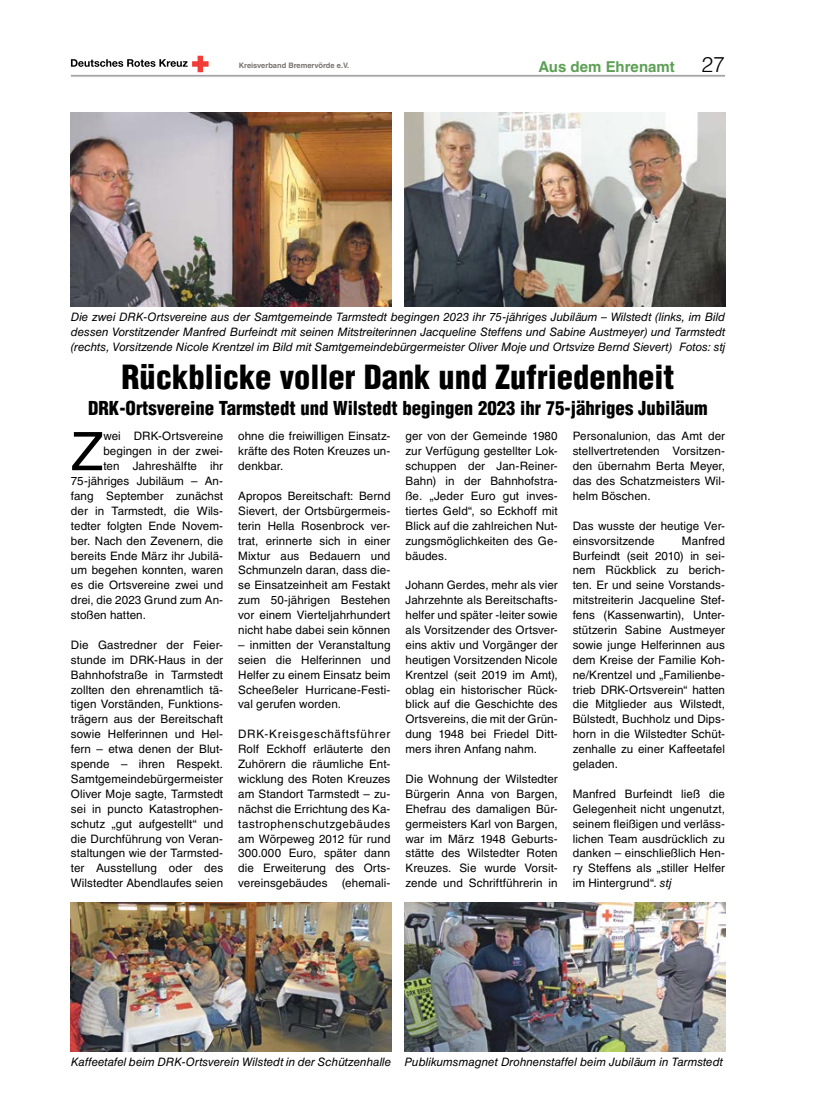
<style>
.page{position:relative;width:819px;height:1117px;background:#fff}
.page>*{position:absolute;margin:0;border:0;box-sizing:border-box;transform-origin:0 0}
.t1{font:53.12px "Helvetica LT Std";color:#000}
.t2{font:900 condensed 32.5px "Helvetica LT Std";color:#000}
.t3{font:300 21.25px "Helvetica LT Std";color:#000}
.t4{font:900 condensed 18.75px "Helvetica LT Std";color:#000}
.t5{font:700 15px "Helvetica LT Std";color:#5da055}
.t6{font:11.62px/14.9px "Helvetica LT Std";letter-spacing:.005em;color:#000;text-align:justify}
.t7{font:italic 11.62px/14.9px "Helvetica LT Std";color:#000;text-align:justify}
.t8{font:700 7.5px "Helvetica LT Std";color:#787370}
.s1{font-style:italic}
</style>
<div class="page">
<svg style="left:71px;top:56px;width:137px;height:16px"></svg>
<img style="left:404px;top:113px;width:321px;height:193px">
<img style="left:71px;top:113px;width:320px;height:193px">
<img style="left:404px;top:902px;width:321px;height:148px">
<img style="left:71px;top:902px;width:320px;height:148px">
<p class="t8" style="left:239px;top:60px;width:112px">Kreisverband Bremervörde e.V.</p>
<p class="t5" style="left:538px;top:58px;width:138px">Aus dem Ehrenamt</p>
<h3 class="t3" style="left:701px;top:51px;width:25px">27</h3>
<p class="t7" style="left:71px;top:309px;width:656px">Die zwei DRK-Ortsvereine aus der Samtgemeinde Tarmstedt begingen 2023 ihr 75-jähriges Jubiläum – Wilstedt (links, im Bild dessen Vorstitzender Manfred Burfeindt mit seinen Mitstreiterinnen Jacqueline Steffens und Sabine Austmeyer) und Tarmstedt (rechts, Vorsitzende Nicole Krentzel im Bild mit Samtgemeindebürgermeister Oliver Moje und Ortsvize Bernd Sievert) Fotos: stj</p>
<h2 class="t2" style="left:121px;top:357px;width:554px">Rückblicke voller Dank und Zufriedenheit</h2>
<h3 class="t4" style="left:88px;top:395px;width:621px">DRK-Ortsvereine Tarmstedt und Wilstedt begingen 2023 ihr 75-jähriges Jubiläum</h3>
<h1 class="t1" style="left:71px;top:420px;width:34px">Z</h1>
<p class="t6" style="left:103px;top:429px;width:121px">wei DRK-Ortsvereine</p>
<p class="t6" style="left:405px;top:429px;width:154px">ger von der Gemeinde 1980 zur Verfügung gestellter Lok&shy;schuppen der Jan-Reiner-Bahn) in der Bahnhofstra&shy;ße. „Jeder Euro gut inves&shy;tiertes Geld“, so Eckhoff mit Blick auf die zahlreichen Nut&shy;zungsmöglichkeiten des Ge&shy;bäudes.</p>
<p class="t6" style="left:405px;top:577px;width:154px">Johann Gerdes, mehr als vier Jahrzehnte als Bereitschafts&shy;helfer und später -leiter sowie als Vorsitzender des Ortsver&shy;eins aktiv und Vorgänger der heutigen Vorsitzenden Nicole Krentzel (seit 2019 im Amt), oblag ein historischer Rück&shy;blick auf die Geschichte des Ortsvereins, die mit der Grün&shy;dung 1948 bei Friedel Ditt&shy;mers ihren Anfang nahm.</p>
<p class="t6" style="left:405px;top:771px;width:154px">Die Wohnung der Wilstedter Bürgerin Anna von Bargen, Ehefrau des damaligen Bür&shy;germeisters Karl von Bargen, war im März 1948 Geburts&shy;stätte des Wilstedter Roten Kreuzes. Sie wurde Vorsit&shy;zende und Schriftführerin in</p>
<p class="t6" style="left:238px;top:429px;width:154px">ohne die freiwilligen Einsatz&shy;kräfte des Roten Kreuzes un&shy;denkbar.</p>
<p class="t6" style="left:238px;top:488px;width:154px">Apropos Bereitschaft: Bernd Sievert, der Ortsbürgermeis&shy;terin Hella Rosenbrock ver&shy;trat, erinnerte sich in einer Mixtur aus Bedauern und Schmunzeln daran, dass die&shy;se Einsatzeinheit am Festakt zum 50-jährigen Bestehen vor einem Vierteljahrhundert nicht habe dabei sein können</p>
<p class="t6" style="left:238px;top:637px;width:154px">– inmitten der Veranstaltung seien die Helferinnen und Helfer zu einem Einsatz beim Scheeßeler Hurricane-Festi&shy;val gerufen worden.</p>
<p class="t6" style="left:238px;top:726px;width:154px">DRK-Kreisgeschäftsführer Rolf Eckhoff erläuterte den Zuhörern die räumliche Ent&shy;wicklung des Roten Kreuzes am Standort Tarmstedt – zu&shy;nächst die Errichtung des Ka&shy;tastrophenschutzgebäudes am Wörpeweg 2012 für rund 300.000 Euro, später dann die Erweiterung des Orts&shy;vereinsgebäudes (ehemali-</p>
<p class="t6" style="left:572px;top:429px;width:154px">Personalunion, das Amt der stellvertretenden Vorsitzen&shy;den übernahm Berta Meyer, das des Schatzmeisters Wil&shy;helm Böschen.</p>
<p class="t6" style="left:572px;top:518px;width:154px">Das wusste der heutige Ver&shy;einsvorsitzende</p>
<p class="t6" style="left:103px;top:443px;width:121px">begingen in der zwei-</p>
<p class="t6" style="left:103px;top:458px;width:121px">ten Jahreshälfte ihr</p>
<p class="t6" style="left:71px;top:473px;width:154px">75-jähriges Jubiläum – An-</p>
<p class="t6" style="left:71px;top:488px;width:154px">fang September zunächst</p>
<p class="t6" style="left:71px;top:503px;width:154px">der in Tarmstedt, die Wils-</p>
<p class="t6" style="left:71px;top:518px;width:154px">tedter folgten Ende Novem-</p>
<p class="t6" style="left:71px;top:533px;width:154px">ber. Nach den Zevenern, die</p>
<p class="t6" style="left:71px;top:548px;width:154px">bereits Ende März ihr Jubilä-</p>
<p class="t6" style="left:71px;top:562px;width:154px">um begehen konnten, waren</p>
<p class="t6" style="left:71px;top:577px;width:154px">es die Ortsvereine zwei und</p>
<p class="t6" style="left:71px;top:592px;width:154px">drei, die 2023 Grund zum An-</p>
<p class="t6" style="left:71px;top:607px;width:76px">stoßen hatten.</p>
<p class="t6" style="left:71px;top:637px;width:154px">Die Gastredner der Feier&shy;stunde im DRK-Haus in der Bahnhofstraße in Tarmstedt zollten den ehrenamtlich tä&shy;tigen Vorständen, Funktions&shy;trägern aus der Bereitschaft sowie Helferinnen und Hel&shy;fern – etwa denen der Blut&shy;spende – ihren Respekt.<br>Samtgemeindebürgermeister Oliver Moje sagte, Tarmstedt sei in puncto Katastrophen&shy;schutz „gut aufgestellt“ und die Durchführung von Veran&shy;staltungen wie der Tarmsted&shy;ter Ausstellung oder des Wilstedter Abendlaufes seien</p>
<p class="t6" style="left:572px;top:533px;width:154px;text-indent:109px">Manfred Burfeindt (seit 2010) in sei&shy;nem Rückblick zu berich&shy;ten. Er und seine Vorstands&shy;mitstreiterin Jacqueline Stef&shy;fens (Kassenwartin), Unter&shy;stützerin Sabine Austmeyer sowie junge Helferinnen aus dem Kreise der Familie Koh&shy;ne/Krentzel und „Familienbe&shy;trieb DRK-Ortsverein“ hatten die Mitglieder aus Wilstedt, Bülstedt, Buchholz und Dips&shy;horn in die Wilstedter Schüt&shy;zenhalle zu einer Kaffeetafel geladen.</p>
<p class="t6" style="left:572px;top:786px;width:154px">Manfred Burfeindt ließ die Gelegenheit nicht ungenutzt, seinem fleißigen und verläss&shy;lichen Team ausdrücklich zu danken – einschließlich Hen&shy;ry Steffens als „stiller Helfer im Hintergrund“. <span class="s1">stj</span></p>
<p class="t7" style="left:71px;top:1054px;width:653px">Kaffeetafel beim DRK-Ortsverein Wilstedt in der Schützenhalle Publikumsmagnet Drohnenstaffel beim Jubiläum in Tarmstedt</p>
</div>
